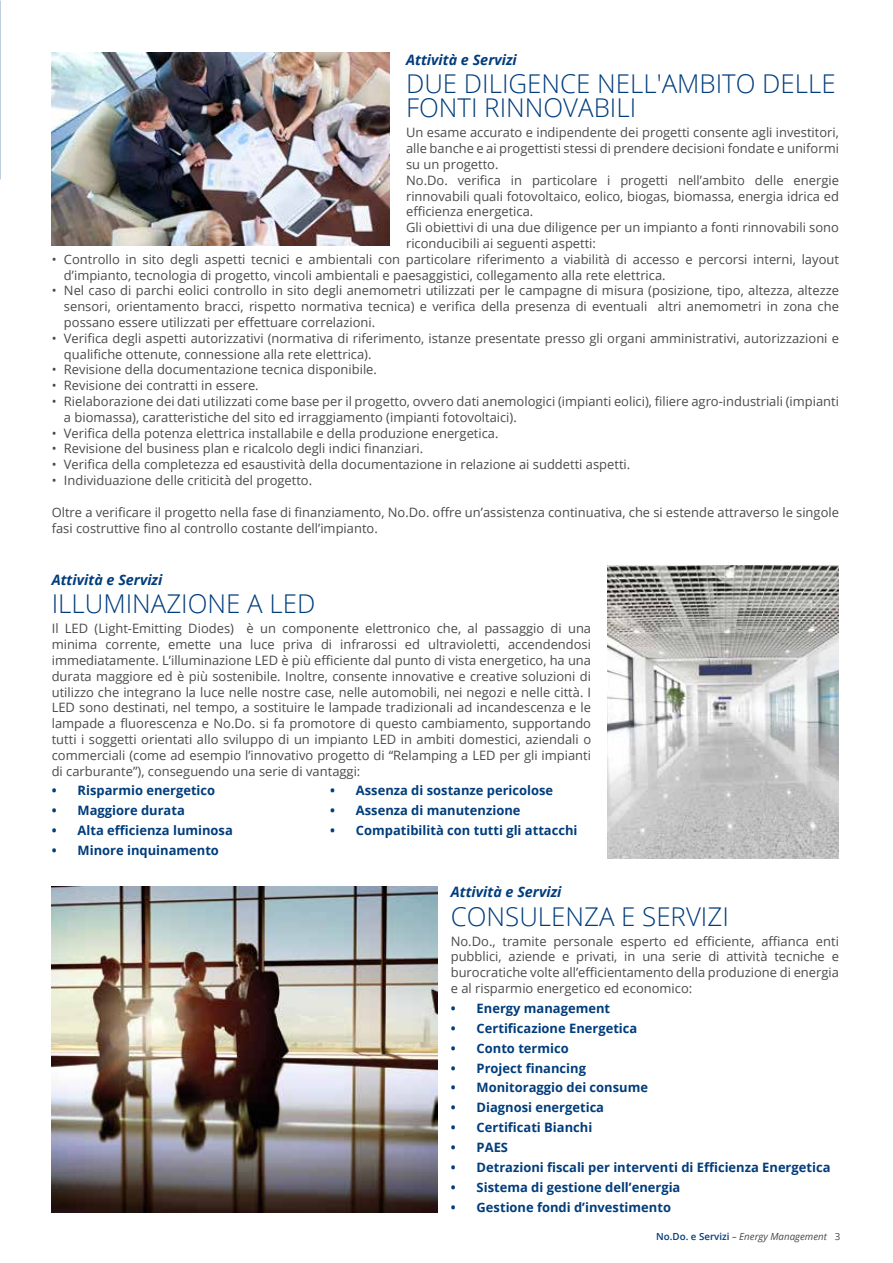
<style>
.page{position:relative;width:893px;height:1263px;background:#fff}
.page>*{position:absolute;margin:0;border:0;box-sizing:border-box;transform-origin:0 0}
.t1{font:300 25.8px/24.5px "Open Sans";color:#003d7c}
.t2{font:italic 700 14.4px "Open Sans";color:#003d7c}
.t3{font:12.9px/15.8px "Open Sans";color:#4a4a49}
.t4{font:700 12.9px "Open Sans";color:#003d7c}
.t5{font:italic 9.75px "Open Sans";color:#4a4a49}
.s1{font-weight:600;font-style:normal;color:#003d7c}
.s2{font-style:normal}
</style>
<div class="page">
<img style="left:52px;top:53px;width:337px;height:193px">
<img style="left:607px;top:565px;width:232px;height:293px">
<img style="left:52px;top:886px;width:386px;height:326px">
<p class="t2" style="left:406px;top:49px;width:112px">Attività e Servizi</p>
<h1 class="t1" style="left:406px;top:71px;width:431px">DUE DILIGENCE NELL'AMBITO DELLE<br>FONTI RINNOVABILI</h1>
<p class="t3" style="left:406px;top:124px;width:434px">Un esame accurato e indipendente dei progetti consente agli investitori, alle banche e ai progettisti stessi di prendere decisioni fondate e uniformi su un progetto.<br>No.Do. verifica in particolare i progetti nell’ambito delle energie rinnovabili quali fotovoltaico, eolico, biogas, biomassa, energia idrica ed efficienza energetica.<br>Gli obiettivi di una due diligence per un impianto a fonti rinnovabili sono riconducibili ai seguenti aspetti:</p>
<p class="t3" style="left:64px;top:251px;width:776px;text-indent:-12px">• Controllo in sito degli aspetti tecnici e ambientali con particolare riferimento a viabilità di accesso e percorsi interni, layout d’impianto, tecnologia di progetto, vincoli ambientali e paesaggistici, collegamento alla rete elettrica.</p>
<p class="t3" style="left:64px;top:282px;width:776px;text-align:justify;text-indent:-12px">• Nel caso di parchi eolici controllo in sito degli anemometri utilizzati per le campagne di misura (posizione, tipo, altezza, altezze sensori, orientamento bracci, rispetto normativa tecnica) e verifica della presenza di eventuali altri anemometri in zona che possano essere utilizzati per effettuare correlazioni.</p>
<p class="t3" style="left:64px;top:330px;width:776px;text-indent:-12px">• Verifica degli aspetti autorizzativi (normativa di riferimento, istanze presentate presso gli organi amministrativi, autorizzazioni e qualifiche ottenute, connessione alla rete elettrica).</p>
<p class="t3" style="left:52px;top:362px;width:327px">• Revisione della documentazione tecnica disponibile.</p>
<p class="t3" style="left:52px;top:377px;width:208px">• Revisione dei contratti in essere.</p>
<p class="t3" style="left:64px;top:393px;width:776px;text-indent:-12px">• Rielaborazione dei dati utilizzati come base per il progetto, ovvero dati anemologici (impianti eolici), filiere agro-industriali (impianti a biomassa), caratteristiche del sito ed irraggiamento (impianti fotovoltaici).</p>
<p class="t3" style="left:52px;top:425px;width:448px">• Verifica della potenza elettrica installabile e della produzione energetica.</p>
<p class="t3" style="left:52px;top:441px;width:373px">• Revisione del business plan e ricalcolo degli indici finanziari.</p>
<p class="t3" style="left:52px;top:456px;width:580px">• Verifica della completezza ed esaustività della documentazione in relazione ai suddetti aspetti.</p>
<p class="t3" style="left:52px;top:472px;width:262px">• Individuazione delle criticità del progetto.</p>
<p class="t3" style="left:52px;top:504px;width:789px">Oltre a verificare il progetto nella fase di finanziamento, No.Do. offre un’assistenza continuativa, che si estende attraverso le singole fasi costruttive fino al controllo costante dell’impianto.</p>
<p class="t2" style="left:52px;top:569px;width:112px">Attività e Servizi</p>
<h1 class="t1" style="left:52px;top:591px;width:265px">ILLUMINAZIONE A LED</h1>
<p class="t3" style="left:52px;top:620px;width:541px;text-align:justify">Il LED (Light-Emitting Diodes) è un componente elettronico che, al passaggio di una minima corrente, emette una luce priva di infrarossi ed ultravioletti, accendendosi immediatamente. L’illuminazione LED è più efficiente dal punto di vista energetico, ha una durata maggiore ed è più sostenibile. Inoltre, consente innovative e creative soluzioni di utilizzo che integrano la luce nelle nostre case, nelle automobili, nei negozi e nelle città. I LED sono destinati, nel tempo, a sostituire le lampade tradizionali ad incandescenza e le lampade a fluorescenza e No.Do. si fa promotore di questo cambiamento, supportando tutti i soggetti orientati allo sviluppo di un impianto LED in ambiti domestici, aziendali o commerciali (come ad esempio l’innovativo progetto di “Relamping a LED per gli impianti di carburante”), conseguendo una serie di vantaggi:</p>
<p class="t4" style="left:52px;top:782px;width:165px">• Risparmio energetico</p>
<p class="t4" style="left:52px;top:801px;width:135px">• Maggiore durata</p>
<p class="t4" style="left:52px;top:821px;width:183px">• Alta efficienza luminosa</p>
<p class="t4" style="left:52px;top:841px;width:169px">• Minore inquinamento</p>
<p class="t4" style="left:330px;top:782px;width:225px">• Assenza di sostanze pericolose</p>
<p class="t4" style="left:330px;top:801px;width:192px">• Assenza di manutenzione</p>
<p class="t4" style="left:330px;top:821px;width:249px">• Compatibilità con tutti gli attacchi</p>
<p class="t2" style="left:451px;top:882px;width:112px">Attività e Servizi</p>
<h1 class="t1" style="left:451px;top:903px;width:280px">CONSULENZA E SERVIZI</h1>
<p class="t3" style="left:451px;top:933px;width:390px;text-align:justify">No.Do., tramite personale esperto ed efficiente, affianca enti pubblici, aziende e privati, in una serie di attività tecniche e burocratiche volte all’efficientamento della produzione di energia e al risparmio energetico ed economico:</p>
<p class="t4" style="left:451px;top:999px;width:161px">• Energy management</p>
<p class="t4" style="left:451px;top:1019px;width:188px">• Certificazione Energetica</p>
<p class="t4" style="left:451px;top:1039px;width:120px">• Conto termico</p>
<p class="t4" style="left:451px;top:1059px;width:137px">• Project financing</p>
<p class="t4" style="left:451px;top:1079px;width:199px">• Monitoraggio dei consume</p>
<p class="t4" style="left:451px;top:1098px;width:155px">• Diagnosi energetica</p>
<p class="t4" style="left:451px;top:1118px;width:143px">• Certificati Bianchi</p>
<p class="t4" style="left:451px;top:1138px;width:59px">• PAES</p>
<p class="t4" style="left:451px;top:1158px;width:381px">• Detrazioni fiscali per interventi di Efficienza Energetica</p>
<p class="t4" style="left:451px;top:1178px;width:231px">• Sistema di gestione dell’energia</p>
<p class="t4" style="left:451px;top:1198px;width:222px">• Gestione fondi d’investimento</p>
<p class="t5" style="left:656px;top:1230px;width:185px"><span class="s1">No.Do. e Servizi</span> – Energy Management <span class="s2">3</span></p>
</div>
